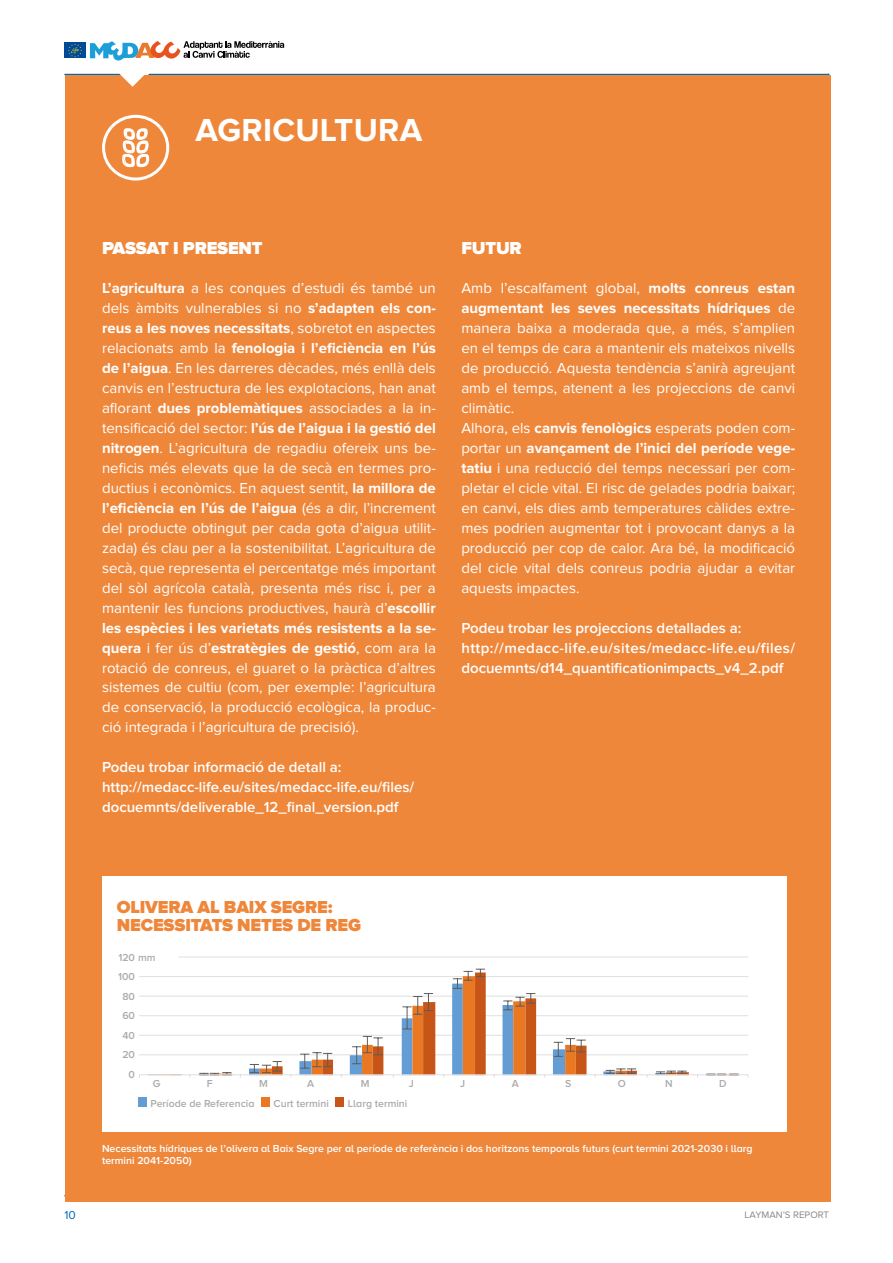
<style>
.page{position:relative;width:893px;height:1263px;background:#fff}
.page>*{position:absolute;margin:0;border:0;box-sizing:border-box;transform-origin:0 0}
.t1{font:700 33px "Proxima Nova";letter-spacing:.01em;color:#fff}
.t2{font:900 18px/18px "Proxima Nova";letter-spacing:-.01em;color:#ef873b}
.t3{font:900 18px "Proxima Nova";letter-spacing:-.01em;color:#fff}
.t4{font:15px/20px "Proxima Nova";color:#fff;text-align:justify}
.t5{font:600 15px/20px "Proxima Nova";color:#fff}
.t6{font:12px "Proxima Nova";color:#006ab4}
.t7{font:600 10.5px/12.6px "Proxima Nova A";color:#fff}
.t8{font:600 10.5px "Proxima Nova A";color:#ababab}
.t9{font:9.75px "Proxima Nova";color:#878787}
.s1{font-weight:700}
</style>
<div class="page">
<hr style="left:64px;top:1195px;width:765px;height:1px;background:#006ab4">
<div style="left:65px;top:75px;width:765px;height:1126px;background:#ef873b"></div>
<svg style="left:64px;top:41px;width:767px;height:47px"></svg>
<svg style="left:122px;top:128px;width:27px;height:39px"></svg>
<div style="left:102px;top:115px;width:67px;height:66px;border:3px solid #fff;border-radius:50%"></div>
<div style="left:102px;top:876px;width:685px;height:255px;background:#fff"></div>
<hr style="left:139px;top:1054px;width:609px;height:1px;background:#e1dfe0">
<hr style="left:139px;top:1035px;width:609px;height:1px;background:#e1dfe0">
<hr style="left:139px;top:1015px;width:609px;height:1px;background:#e1dfe0">
<hr style="left:139px;top:996px;width:609px;height:1px;background:#e1dfe0">
<hr style="left:139px;top:976px;width:609px;height:1px;background:#e1dfe0">
<hr style="left:178px;top:957px;width:570px;height:1px;background:#e1dfe0">
<svg style="left:170px;top:972px;width:569px;height:102px"></svg>
<svg style="left:199px;top:1072px;width:32px;height:2px"></svg>
<svg style="left:250px;top:1061px;width:32px;height:12px"></svg>
<svg style="left:300px;top:1052px;width:32px;height:17px"></svg>
<svg style="left:352px;top:1036px;width:31px;height:28px"></svg>
<svg style="left:402px;top:993px;width:31px;height:37px"></svg>
<svg style="left:453px;top:969px;width:32px;height:20px"></svg>
<svg style="left:503px;top:993px;width:32px;height:17px"></svg>
<svg style="left:554px;top:1038px;width:32px;height:19px"></svg>
<svg style="left:606px;top:1068px;width:30px;height:6px"></svg>
<svg style="left:656px;top:1071px;width:31px;height:3px"></svg>
<hr style="left:139px;top:1074px;width:609px;height:1px;background:#e1dfe0">
<div style="left:138px;top:1098px;width:9px;height:9px;background:#649dd4"></div>
<div style="left:261px;top:1098px;width:8px;height:9px;background:#ea7822"></div>
<div style="left:335px;top:1098px;width:8px;height:9px;background:#c65517"></div>
<h1 class="t1" style="left:196px;top:111px;width:228px">AGRICULTURA</h1>
<p class="t3" style="left:102px;top:237px;width:162px">PASSAT I PRESENT</p>
<p class="t4" style="left:102px;top:279px;width:335px"><span class="s1">L’agricultura</span> a les conques d’estudi és també un dels àmbits vulnerables si no <span class="s1">s’adapten els con&shy;reus a les noves necessitats</span>, sobretot en aspectes relacionats amb la <span class="s1">fenologia i l’eficiència en l’ús de l’aigua</span>. En les darreres dècades, més enllà dels canvis en l’estructura de les explotacions, han anat aflorant <span class="s1">dues problemàtiques</span> associades a la in&shy;tensificació del sector: <span class="s1">l’ús de l’aigua i la gestió del nitrogen</span>. L’agricultura de regadiu ofereix uns be&shy;neficis més elevats que la de secà en termes pro&shy;ductius i econòmics. En aquest sentit, <span class="s1">la millora de l’eficiència en l’ús de l’aigua</span> (és a dir, l’increment del producte obtingut per cada gota d’aigua utilit&shy;zada) és clau per a la sostenibilitat. L’agricultura de secà, que representa el percentatge més important del sòl agrícola català, presenta més risc i, per a mantenir les funcions productives, haurà d’<span class="s1">escollir les espècies i les varietats més resistents a la se&shy;quera</span> i fer ús d’<span class="s1">estratègies de gestió</span>, com ara la rotació de conreus, el guaret o la pràctica d’altres sistemes de cultiu (com, per exemple: l’agricultura de conservació, la producció ecològica, la produc&shy;ció integrada i l’agricultura de precisió).</p>
<p class="t5" style="left:102px;top:758px;width:314px">Podeu trobar informació de detall a: http://medacc-life.eu/sites/medacc-life.eu/files/ docuemnts/deliverable_12_final_version.pdf</p>
<p class="t3" style="left:461px;top:237px;width:62px">FUTUR</p>
<p class="t4" style="left:461px;top:279px;width:335px;text-align:left">Amb l’escalfament global, <span class="s1">molts conreus estan augmentant les seves necessitats hídriques</span> de manera baixa a moderada que, a més, s’amplien en el temps de cara a mantenir els mateixos nivells de producció. Aquesta tendència s’anirà agreujant amb el temps, atenent a les projeccions de canvi climàtic.<br>Alhora, els <span class="s1">canvis fenològics</span> esperats poden com&shy;portar un <span class="s1">avançament de l’inici del període vege&shy;tatiu</span> i una reducció del temps necessari per com&shy;pletar el cicle vital. El risc de gelades podria baixar; en canvi, els dies amb temperatures càlides extre&shy;mes podrien augmentar tot i provocant danys a la producció per cop de calor. Ara bé, la modificació del cicle vital dels conreus podria ajudar a evitar aquests impactes.</p>
<p class="t5" style="left:461px;top:618px;width:335px">Podeu trobar les projeccions detallades a: http://medacc-life.eu/sites/medacc-life.eu/files/ docuemnts/d14_quantificationimpacts_v4_2.pdf</p>
<p class="t2" style="left:117px;top:899px;width:246px">OLIVERA AL BAIX SEGRE:<br>NECESSITATS NETES DE REG</p>
<p class="t8" style="left:118px;top:951px;width:39px">120 mm</p>
<p class="t8" style="left:118px;top:970px;width:18px">100</p>
<p class="t8" style="left:122px;top:990px;width:14px">80</p>
<p class="t8" style="left:122px;top:1009px;width:14px">60</p>
<p class="t8" style="left:123px;top:1029px;width:14px">40</p>
<p class="t8" style="left:122px;top:1048px;width:14px">20</p>
<p class="t8" style="left:129px;top:1068px;width:8px">0</p>
<p class="t8" style="left:150px;top:1097px;width:106px">Període de Referencia</p>
<p class="t8" style="left:274px;top:1097px;width:57px">Curt termini</p>
<p class="t8" style="left:348px;top:1097px;width:61px">Llarg termini</p>
<p class="t8" style="left:153px;top:1078px;width:9px">G</p>
<p class="t8" style="left:207px;top:1078px;width:7px">F</p>
<p class="t8" style="left:259px;top:1078px;width:10px">M</p>
<p class="t8" style="left:307px;top:1078px;width:9px">A</p>
<p class="t8" style="left:361px;top:1078px;width:10px">M</p>
<p class="t8" style="left:409px;top:1078px;width:7px">J</p>
<p class="t8" style="left:460px;top:1078px;width:7px">J</p>
<p class="t8" style="left:512px;top:1078px;width:9px">A</p>
<p class="t8" style="left:565px;top:1078px;width:8px">S</p>
<p class="t8" style="left:618px;top:1078px;width:10px">O</p>
<p class="t8" style="left:665px;top:1078px;width:9px">N</p>
<p class="t8" style="left:719px;top:1078px;width:9px">D</p>
<p class="t7" style="left:102px;top:1141px;width:652px">Necessitats hídriques de l’olivera al Baix Segre per al període de referència i dos horitzons temporals futurs (curt termini 2021-2030 i llarg termini 2041-2050)</p>
<p class="t6" style="left:64px;top:1208px;width:13px">10</p>
<p class="t9" style="left:745px;top:1209px;width:86px">LAYMAN’S REPORT</p>
</div>
